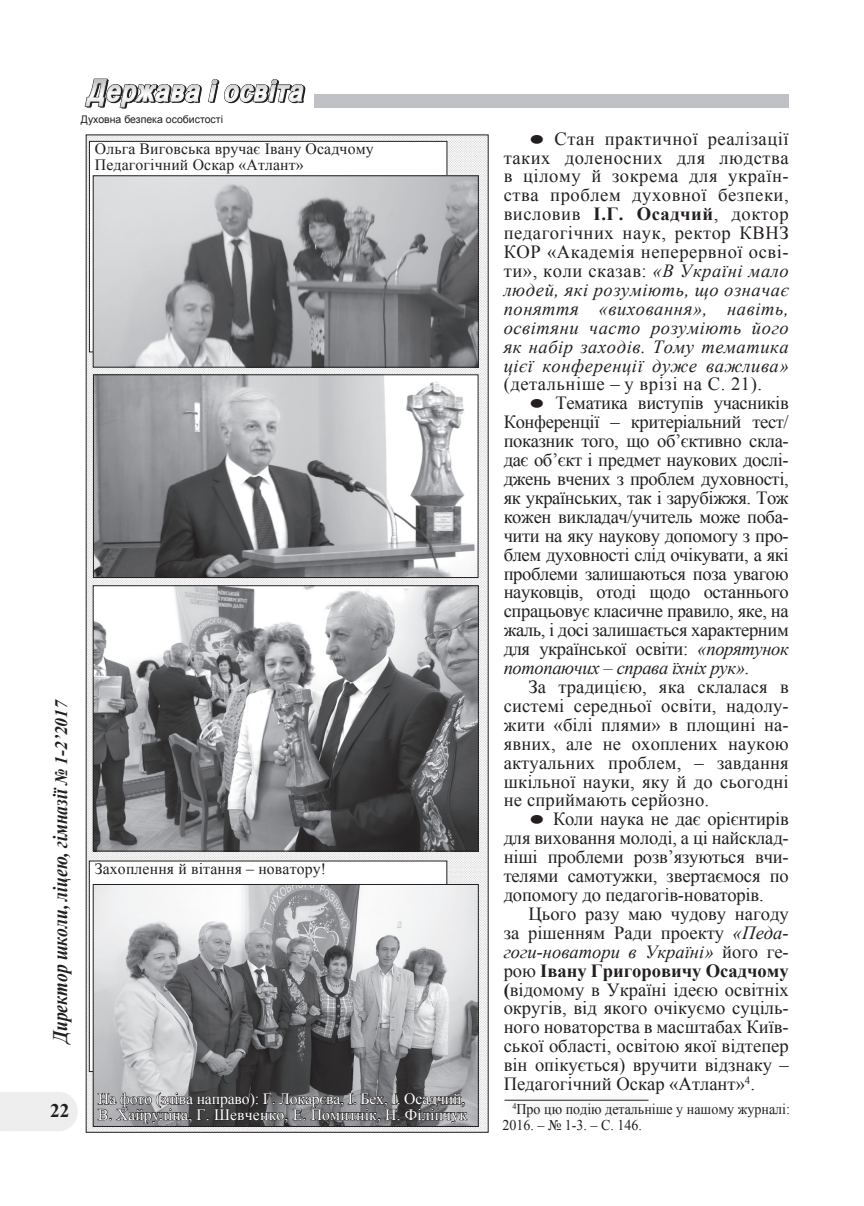
<style>
.page{position:relative;width:864px;height:1206px;background:#fff}
.page>*{position:absolute;margin:0;border:0;box-sizing:border-box;transform-origin:0 0}
.t1{font:italic 700 20.65px "Times New Roman";color:#231f20;scale:.85 1}
.t2{font:700 19.25px "Times New Roman";color:#231f20}
.Основний_текст__копи{font:18.55px/18.9px "Times New Roman";color:#231f20;text-align:justify}
.Основний_текст__копи-2{font:15.75px/15.8px "Times New Roman";color:#fff}
.Основний_текст__копи-3{font:15.75px "Times New Roman";letter-spacing:.01em;color:#231f20}
.Основний_текст__копи-4{font:14.88px/15.8px "Times New Roman";color:#231f20;scale:.94 1}
.t3{font:10.5px "Arial";color:#231f20}
.s1{font-size:17.5px}
.s2{font-size:19.95px}
.s3{font-weight:700}
.s4{font-style:italic}
</style>
<div class="page">
<div style="left:314px;top:94px;width:474px;height:14px;background:#c0c1c4"></div>
<svg style="left:84px;top:78px;width:222px;height:31px"></svg>
<img style="left:88px;top:137px;width:398px;height:993px">
<img style="left:95px;top:587px;width:381px;height:262px">
<div style="left:93px;top:585px;width:385px;height:266px;border:1px solid #231f20"></div>
<div style="left:89px;top:141px;width:358px;height:211px;background:#fff"></div>
<img style="left:95px;top:377px;width:381px;height:198px">
<div style="left:93px;top:375px;width:385px;height:202px;border:1px solid #231f20"></div>
<img style="left:95px;top:178px;width:381px;height:187px">
<div style="left:93px;top:176px;width:385px;height:191px;border:1px solid #231f20"></div>
<div style="left:89px;top:861px;width:357px;height:210px;background:#fff"></div>
<img style="left:95px;top:886px;width:381px;height:238px">
<div style="left:93px;top:884px;width:385px;height:242px;border:1px solid #231f20"></div>
<svg style="left:97px;top:1091px;width:370px;height:33px;background:#5c5c5e"></svg>
<div style="left:495px;top:1088px;width:170px;height:34px;background:#fbfbfb"></div>
<hr style="left:504px;top:1099px;width:144px;height:1px;background:#231f20">
<p class="t1" style="left:46px;top:1042px;width:405px;rotate:-90deg">Директор школи, ліцею, гімназії <span class="s1">№ 1-2’2017</span></p>
<p class="t2" style="left:50px;top:1097px;width:21px">22</p>
<p class="t3" style="left:81px;top:112px;width:144px">Духовна безпека особистості</p>
<p class="Основний_текст__копи" style="left:503px;top:129px;width:286px;text-indent:25px"><span class="s2">●</span> Стан практичної реалізації таких доленосних для людства в цілому й зокрема для україн&shy;ства проблем духовної безпеки, висловив <span class="s3">І.Г. Осадчий</span>, доктор педагогічних наук, ректор КВНЗ КОР «Академія неперервної осві&shy;ти», коли сказав: <span class="s4">«В Україні мало людей, які розуміють, що означає поняття «виховання», навіть, освітяни часто розуміють його як набір заходів. Тому тематика цієї конференції дуже важлива» </span>(детальніше – у врізі на С. 21).</p>
<p class="Основний_текст__копи" style="left:503px;top:393px;width:286px;text-indent:25px"><span class="s2">●</span> Тематика виступів учасників Конференції – критеріальний тест/ показник того, що об’єктивно скла&shy;дає об’єкт і предмет наукових дослі&shy;джень вчених з проблем духовності, як українських, так і зарубіжжя. Тож кожен викладач/учитель може поба&shy;чити на яку наукову допомогу з про&shy;блем духовності слід очікувати, а які проблеми залишаються поза увагою науковців, отоді щодо останнього спрацьовує класичне правило, яке, на жаль, і досі залишається характерним для української освіти: <span class="s4">«порятунок потопаючих – справа їхніх рук»</span>.</p>
<p class="Основний_текст__копи" style="left:503px;top:677px;width:286px;text-indent:25px">За традицією, яка склалася в системі середньої освіти, надолу&shy;жити «білі плями» в площині на&shy;явних, але не охоплених наукою актуальних проблем, – завдання шкільної науки, яку й до сьогодні не сприймають серйозно.</p>
<p class="Основний_текст__копи" style="left:503px;top:809px;width:286px;text-indent:25px"><span class="s2">●</span> Коли наука не дає орієнтирів для виховання молоді, а ці найсклад&shy;ніші проблеми розв’язуються вчи&shy;телями самотужки, звертаємося по допомогу до педагогів-новаторів.</p>
<p class="Основний_текст__копи" style="left:503px;top:904px;width:286px;text-indent:25px">Цього разу маю чудову нагоду за рішенням Ради проекту <span class="s4">«Педа&shy;гоги-новатори в Україні»</span> його ге&shy;рою <span class="s3">Івану Григоровичу Осадчому (</span>відомому в Україні ідеєю освітніх округів, від якого очікуємо суціль&shy;ного новаторства в масштабах Київ&shy;ської області, освітою якої відтепер він опікується) вручити відзнаку – Педагогічний Оскар «Атлант»<sup>4</sup>.</p>
<p class="Основний_текст__копи-3" style="left:95px;top:138px;width:280px">Ольга Виговська вручає Івану Осадчому</p>
<p class="Основний_текст__копи-3" style="left:95px;top:154px;width:210px">Педагогічний Оскар «Атлант»</p>
<p class="Основний_текст__копи-3" style="left:95px;top:858px;width:233px">Захоплення й вітання – новатору!</p>
<p class="Основний_текст__копи-2" style="left:98px;top:1090px;width:370px">На фото (зліва направо): Г. Локарєва, І. Бех, І. Осадчий,<br>В. Хайруліна, Г. Шевченко, Е. Помитнік, Н. Філіпчук</p>
<p class="Основний_текст__копи-4" style="left:502px;top:1100px;width:307px;text-indent:10px"><sup>4</sup>Про цю подію детальніше у нашому журналі:<br>2016. – № 1-3. – С. 146.</p>
</div>
